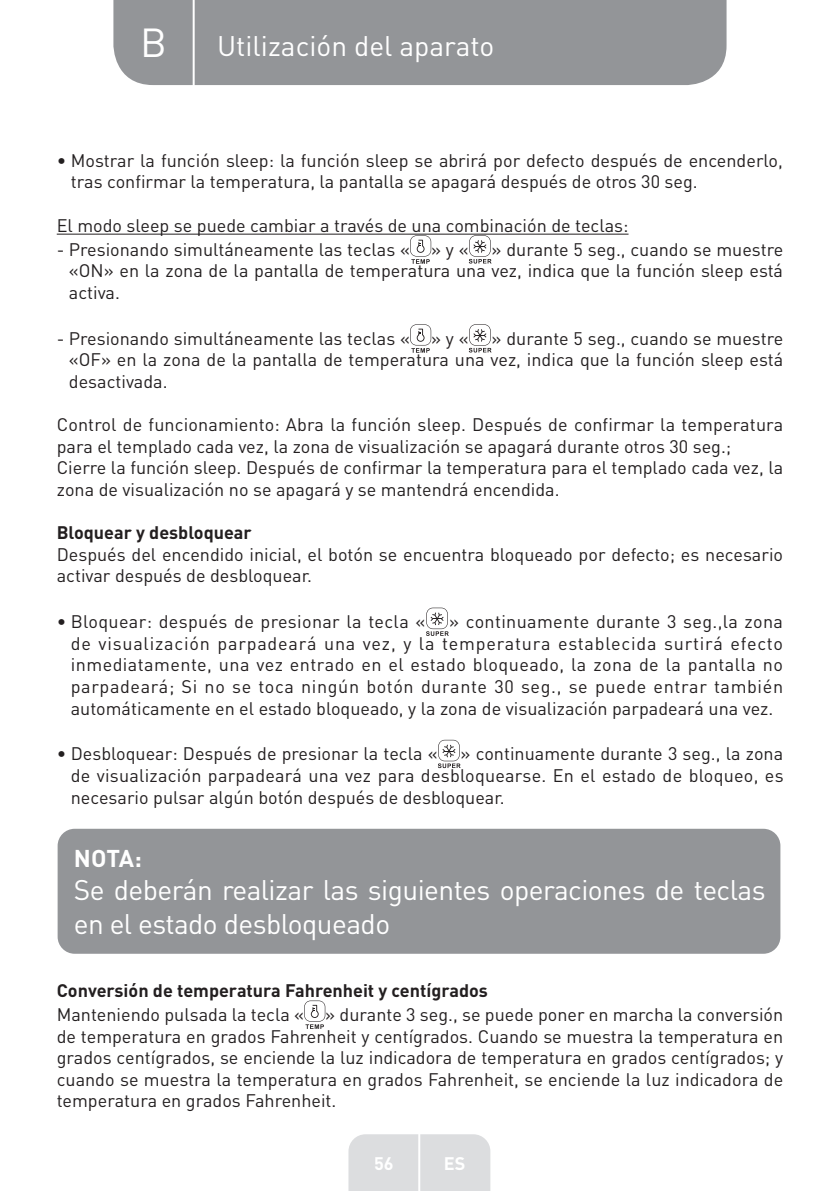
<style>
.page{position:relative;width:840px;height:1191px;background:#fff}
.page>*{position:absolute;margin:0;border:0;box-sizing:border-box;transform-origin:0 0}
.t1{font:40px "DIN Pro";color:#fff}
.t2{font:28px/33.6px "DIN Pro";letter-spacing:-.02em;color:#fff}
.t3{font:28px "DIN Pro";color:#fff}
.t4{font:700 24px "DIN Pro";color:#fff}
.t5{font:18px/21.6px "DIN Pro";color:#231f20;text-align:justify}
.t6{font:700 18px "DIN Pro";color:#231f20}
.t7{font:18px "DIN Pro";letter-spacing:.02em;color:#231f20}
.t8{font:700 18px "DIN Pro";color:#fff}
</style>
<div class="page">
<div style="left:113px;top:0;width:613px;height:85px;background:#939598"></div>
<div style="left:348px;top:1134px;width:142px;height:57px;background:#dcdddf"></div>
<hr style="left:418px;top:1111px;width:2px;height:80px;background:#fff">
<hr style="left:192px;top:0;width:2px;height:88px;background:#fff">
<hr style="left:57px;top:234px;width:571px;height:1px;background:#231f20">
<svg style="left:410px;top:235px;width:21px;height:29px"></svg>
<svg style="left:468px;top:235px;width:23px;height:28px"></svg>
<svg style="left:410px;top:324px;width:21px;height:29px"></svg>
<svg style="left:468px;top:324px;width:23px;height:28px"></svg>
<svg style="left:426px;top:607px;width:22px;height:29px"></svg>
<svg style="left:438px;top:740px;width:22px;height:28px"></svg>
<div style="left:58px;top:828px;width:722px;height:125px;background:#939598;border-radius:17px"></div>
<svg style="left:304px;top:1000px;width:21px;height:29px"></svg>
<h1 class="t1" style="left:140px;top:15px;width:28px">B</h1>
<h2 class="t3" style="left:217px;top:27px;width:279px">Utilización del aparato</h2>
<p class="t5" style="left:71px;top:149px;width:713px;text-indent:-14px">• Mostrar la función sleep: la función sleep se abrirá por defecto después de encenderlo, tras confirmar la temperatura, la pantalla se apagará después de otros 30 seg.</p>
<p class="t5" style="left:57px;top:214px;width:573px">El modo sleep se puede cambiar a través de una combinación de teclas:</p>
<p class="t5" style="left:57px;top:238px;width:413px">- Presionando simultáneamente las teclas « » y «</p>
<p class="t5" style="left:69px;top:238px;width:715px;text-indent:422px">» durante 5 seg., cuando se muestre «ON» en la zona de la pantalla de temperatura una vez, indica que la función sleep está activa.</p>
<p class="t5" style="left:57px;top:327px;width:413px">- Presionando simultáneamente las teclas « » y «</p>
<p class="t5" style="left:69px;top:327px;width:715px;text-indent:422px">» durante 5 seg., cuando se muestre «OF» en la zona de la pantalla de temperatura una vez, indica que la función sleep está desactivada.</p>
<p class="t5" style="left:57px;top:413px;width:727px;text-align:left">Control de funcionamiento: Abra la función sleep. Después de confirmar la temperatura para el templado cada vez, la zona de visualización se apagará durante otros 30 seg.; Cierre la función sleep. Después de confirmar la temperatura para el templado cada vez, la zona de visualización no se apagará y se mantendrá encendida.</p>
<p class="t6" style="left:57px;top:520px;width:196px">Bloquear y desbloquear</p>
<p class="t5" style="left:57px;top:543px;width:727px">Después del encendido inicial, el botón se encuentra bloqueado por defecto; es necesario activar después de desbloquear.</p>
<p class="t7" style="left:57px;top:609px;width:370px">• Bloquear: después de presionar la tecla «</p>
<p class="t5" style="left:71px;top:610px;width:713px;text-indent:378px">» continuamente durante 3 seg.,la zona de visualización parpadeará una vez, y la temperatura establecida surtirá efecto inmediatamente, una vez entrado en el estado bloqueado, la zona de la pantalla no parpadeará; Si no se toca ningún botón durante 30 seg., se puede entrar también automáticamente en el estado bloqueado, y la zona de visualización parpadeará una vez.</p>
<p class="t5" style="left:57px;top:742px;width:382px">• Desbloquear: Después de presionar la tecla «</p>
<p class="t5" style="left:71px;top:742px;width:714px;text-indent:389px">» continuamente durante 3 seg., la zona de visualización parpadeará una vez para desbloquearse. En el estado de bloqueo, es necesario pulsar algún botón después de desbloquear.</p>
<h3 class="t4" style="left:74px;top:841px;width:69px">NOTA:</h3>
<h2 class="t2" style="left:74px;top:872px;width:693px">Se deberán realizar las siguientes operaciones de teclas en el estado desbloqueado</h2>
<p class="t6" style="left:57px;top:978px;width:432px">Conversión de temperatura Fahrenheit y centígrados</p>
<p class="t5" style="left:57px;top:1003px;width:727px">Manteniendo pulsada la tecla « » durante 3 seg., se puede poner en marcha la conversión de temperatura en grados Fahrenheit y centígrados. Cuando se muestra la temperatura en grados centígrados, se enciende la luz indicadora de temperatura en grados centígrados; y cuando se muestra la temperatura en grados Fahrenheit, se enciende la luz indicadora de temperatura en grados Fahrenheit.</p>
<p class="t8" style="left:374px;top:1150px;width:21px">56</p>
<p class="t8" style="left:443px;top:1150px;width:23px">ES</p>
</div>
